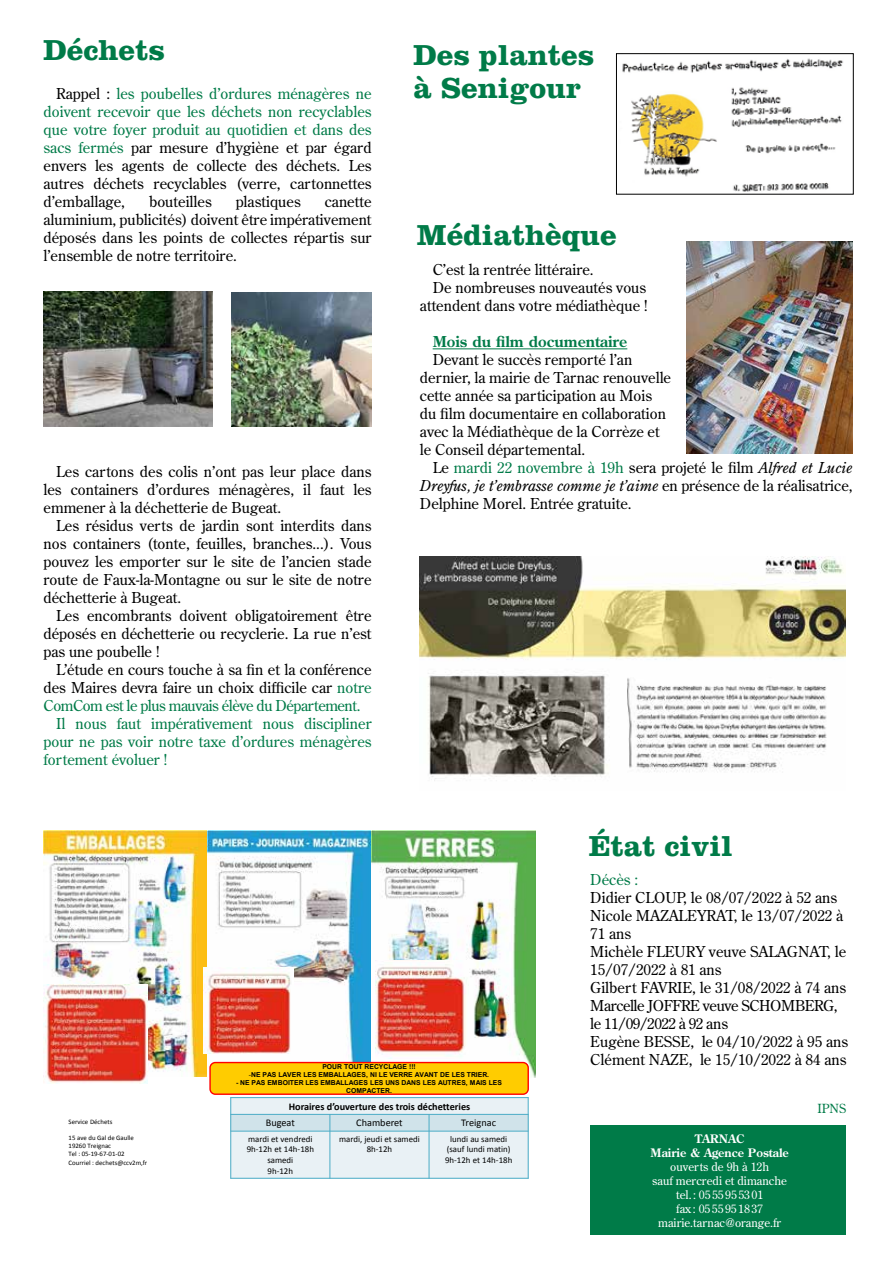
<style>
.page{position:relative;width:893px;height:1263px;background:#fff}
.page>*{position:absolute;margin:0;border:0;box-sizing:border-box;transform-origin:0 0}
.t1{font:700 30px/33px "Clarendon";color:#007b48}
.t2{font:15px/18px "Century Old Style";color:#000;text-align:justify}
.t3{font:15px "Century Old Style";color:#007b48}
.t4{font:15px "Century Old Style";letter-spacing:-.03em;color:#007b48}
.t5{font:700 15px "Century Old Style";color:#007b48}
.t6{font:12.6px "Century Old Style";color:#007b48}
.t7{font:11.7px/14.1px "Century Old Style";color:#fff;text-align:center}
.t8{font:700 11.7px/14.1px "Century Old Style";color:#fff;text-align:center}
.t9{font:700 10.2px "Calibri";color:#000}
.t10{font:10.2px "Calibri";color:#000}
.t11{font:8.85px/10.6px "Calibri";color:#000;text-align:center}
.t12{font:700 6.75px/8.2px "Arial";color:#000;text-align:center}
.t13{font:6.75px/8.2px "Calibri";color:#000}
.s1{color:#007b48}
.s2{font-style:italic}
.s3{font-weight:400}
</style>
<div class="page">
<div style="left:590px;top:1125px;width:256px;height:110px;background:#007b48"></div>
<hr style="left:433px;top:348px;width:194px;height:1px;background:#007b48">
<img style="left:622px;top:58px;width:221px;height:134px">
<img style="left:44px;top:292px;width:169px;height:135px">
<img style="left:232px;top:293px;width:140px;height:134px">
<img style="left:420px;top:557px;width:425px;height:224px">
<img style="left:686px;top:241px;width:167px;height:213px">
<div style="left:231px;top:1097px;width:297px;height:17px;background:#e9f1f5"></div>
<div style="left:231px;top:1114px;width:99px;height:17px;background:#d0e3ea"></div>
<div style="left:330px;top:1114px;width:99px;height:17px;background:#d0e3ea"></div>
<div style="left:429px;top:1114px;width:99px;height:17px;background:#d0e3ea"></div>
<div style="left:231px;top:1131px;width:99px;height:47px;background:#e9f1f5"></div>
<div style="left:330px;top:1131px;width:99px;height:47px;background:#e9f1f5"></div>
<div style="left:429px;top:1131px;width:99px;height:47px;background:#e9f1f5"></div>
<hr style="left:330px;top:1114px;width:1px;height:64px;background:#4bacc6">
<hr style="left:429px;top:1114px;width:1px;height:64px;background:#4bacc6">
<hr style="left:230px;top:1114px;width:298px;height:1px;background:#4bacc6">
<hr style="left:230px;top:1131px;width:298px;height:1px;background:#4bacc6">
<hr style="left:230px;top:1097px;width:1px;height:81px;background:#4bacc6">
<hr style="left:528px;top:1097px;width:1px;height:81px;background:#4bacc6">
<hr style="left:230px;top:1097px;width:298px;height:1px;background:#4bacc6">
<hr style="left:230px;top:1178px;width:298px;height:1px;background:#4bacc6">
<img style="left:44px;top:830px;width:492px;height:247px">
<img style="left:44px;top:984px;width:103px;height:99px">
<img style="left:203px;top:967px;width:90px;height:86px">
<img style="left:376px;top:960px;width:93px;height:99px">
<div style="left:209px;top:1062px;width:320px;height:33px;background:#fc0;border:1px solid #f00;border-radius:5px"></div>
<h1 class="t1" style="left:44px;top:34px;width:123px">Déchets</h1>
<p class="t2" style="left:44px;top:84px;width:330px;text-indent:13px">Rappel : <span class="s1">les poubelles d’ordures ménagères ne doivent recevoir que les déchets non recyclables que votre foyer produit au quotidien et dans des sacs fermés</span> par mesure d’hygiène et par égard envers les agents de collecte des déchets. Les autres déchets recyclables (verre, cartonnettes d’emballage,</p>
<p class="t2" style="left:149px;top:192px;width:64px">bouteilles</p>
<p class="t2" style="left:236px;top:192px;width:67px">plastiques</p>
<p class="t2" style="left:44px;top:192px;width:330px;text-indent:281px">canette aluminium, publicités) doivent être impérativement déposés dans les points de collectes répartis sur l’ensemble de notre territoire.</p>
<p class="t2" style="left:44px;top:462px;width:330px;text-indent:13px">Les cartons des colis n’ont pas leur place dans les containers d’ordures ménagères, il faut les emmener à la déchetterie de Bugeat.</p>
<p class="t2" style="left:44px;top:516px;width:330px;text-indent:13px">Les résidus verts de jardin sont interdits dans nos containers (tonte, feuilles, branches...). Vous pouvez les emporter sur le site de l’ancien stade route de Faux-la-Montagne ou sur le site de notre déchetterie à Bugeat.</p>
<p class="t2" style="left:44px;top:606px;width:330px;text-indent:13px">Les encombrants doivent obligatoirement être déposés en déchetterie ou recyclerie. La rue n’est pas une poubelle !</p>
<p class="t2" style="left:56px;top:660px;width:317px">L’étude en cours touche à sa fin et la conférence</p>
<p class="t2" style="left:44px;top:678px;width:330px">des Maires devra faire un choix difficile car <span class="s1">notre</span></p>
<p class="t4" style="left:44px;top:696px;width:318px">ComCom est le plus mauvais élève du Département.</p>
<p class="t3" style="left:56px;top:714px;width:317px">Il nous faut impérativement nous discipliner</p>
<p class="t3" style="left:44px;top:732px;width:330px">pour ne pas voir notre taxe d’ordures ménagères</p>
<p class="t3" style="left:44px;top:750px;width:126px">fortement évoluer !</p>
<h1 class="t1" style="left:413px;top:38px;width:182px">Des plantes à Senigour</h1>
<h1 class="t1" style="left:417px;top:218px;width:202px">Médiathèque</h1>
<p class="t2" style="left:433px;top:261px;width:163px">C’est la rentrée littéraire.</p>
<p class="t2" style="left:433px;top:279px;width:215px">De nombreuses nouveautés vous</p>
<p class="t2" style="left:420px;top:297px;width:229px">attendent dans votre médiathèque !</p>
<p class="t5" style="left:433px;top:332px;width:196px">Mois du film documentaire</p>
<p class="t2" style="left:420px;top:351px;width:253px;text-align:left;text-indent:13px">Devant le succès remporté l’an dernier, la mairie de Tarnac renouvelle cette année sa participation au Mois du film documentaire en collaboration avec la Médiathèque de la Corrèze et le Conseil départemental.</p>
<p class="t2" style="left:420px;top:459px;width:434px;text-indent:13px">Le <span class="s1">mardi 22 novembre à 19h</span> sera projeté le film <span class="s2">Alfred et Lucie Dreyfus, je t’embrasse comme je t’aime</span> en présence de la réalisatrice, Delphine Morel. Entrée gratuite.</p>
<h1 class="t1" style="left:589px;top:829px;width:146px">État civil</h1>
<p class="t13" style="left:69px;top:1117px;width:45px">Service Déchets</p>
<p class="t13" style="left:69px;top:1134px;width:80px">15 ave du Gal de Gaulle<br>19260 Treignac<br>Tel : 05-19-67-01-02<br>Courriel : dechets@ccv2m,fr</p>
<p class="t12" style="left:249px;top:1062px;width:242px">POUR TOUT RECYCLAGE !!!<br><span class="s3">-</span>NE PAS LAVER LES EMBALLAGES, NI LE VERRE AVANT DE LES TRIER.</p>
<p class="t12" style="left:236px;top:1079px;width:267px">- NE PAS EMBOITER LES EMBALLAGES LES UNS DANS LES AUTRES, MAIS LES<br>COMPACTER.</p>
<p class="t9" style="left:289px;top:1099px;width:183px">Horaires d’ouverture des trois déchetteries</p>
<p class="t10" style="left:266px;top:1116px;width:31px">Bugeat</p>
<p class="t10" style="left:356px;top:1116px;width:48px">Chamberet</p>
<p class="t10" style="left:461px;top:1116px;width:36px">Treignac</p>
<p class="t11" style="left:247px;top:1133px;width:69px">mardi et vendredi<br>9h-12h et 14h-18h samedi<br>9h-12h</p>
<p class="t11" style="left:339px;top:1133px;width:82px">mardi, jeudi et samedi<br>8h-12h</p>
<p class="t11" style="left:445px;top:1133px;width:69px">lundi au samedi (sauf lundi matin)<br>9h-12h et 14h-18h</p>
<p class="t3" style="left:590px;top:870px;width:49px">Décès :</p>
<p class="t2" style="left:590px;top:888px;width:259px;text-align:left">Didier CLOUP, le 08/07/2022 à 52 ans<br>Nicole MAZALEYRAT, le 13/07/2022 à<br>71 ans<br>Michèle FLEURY veuve SALAGNAT, le<br>15/07/2022 à 81 ans<br>Gilbert FAVRIE, le 31/08/2022 à 74 ans<br>Marcelle JOFFRE veuve SCHOMBERG, le 11/09/2022 à 92 ans<br>Eugène BESSE, le 04/10/2022 à 95 ans<br>Clément NAZE, le 15/10/2022 à 84 ans</p>
<p class="t8" style="left:651px;top:1131px;width:140px">TARNAC<br>Mairie &amp; Agence Postale</p>
<p class="t7" style="left:652px;top:1159px;width:136px">ouverts de 9h à 12h<br>sauf mercredi et dimanche tel.: 05 55 95 53 01<br>fax: 05 55 95 18 37 mairie.tarnac@orange.fr</p>
<p class="t6" style="left:817px;top:1100px;width:30px">IPNS</p>
</div>
